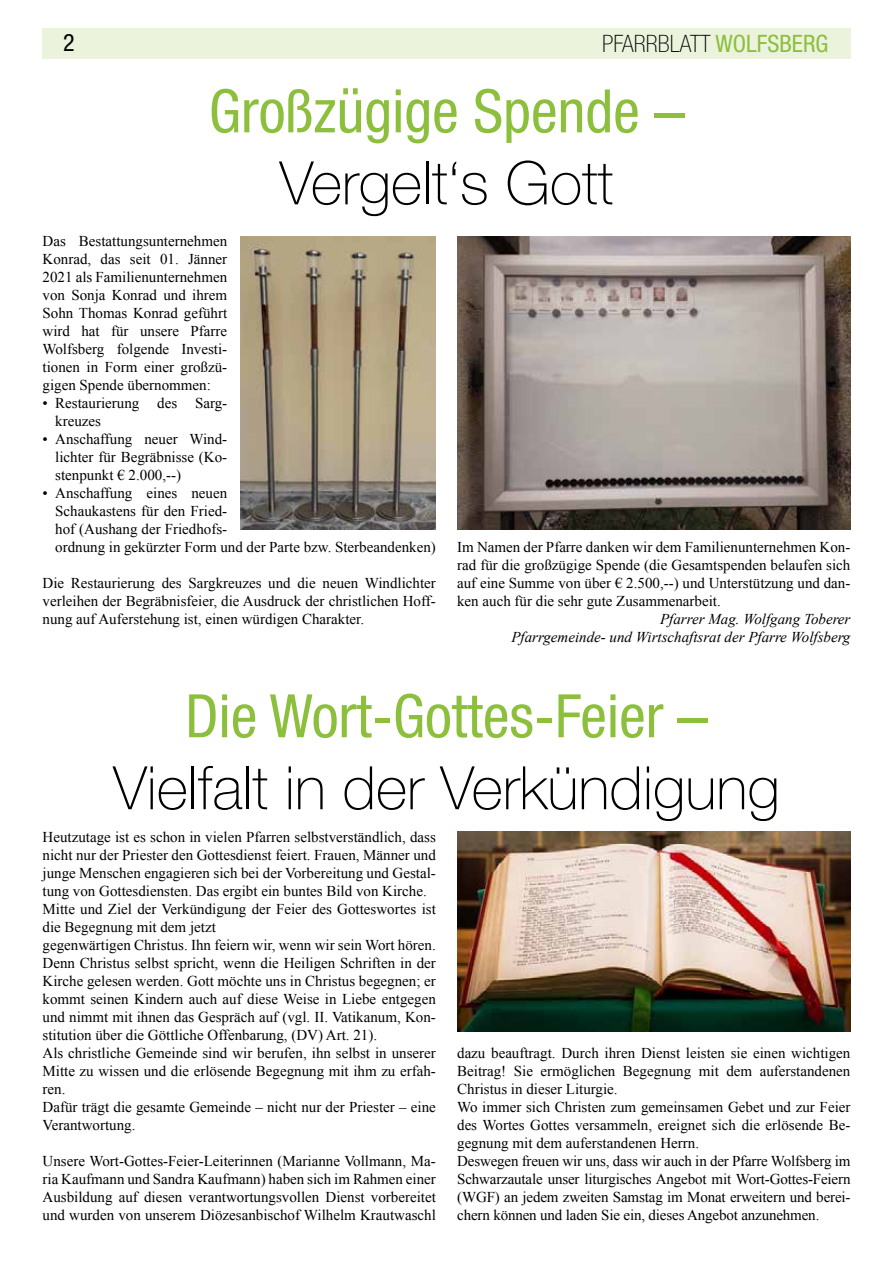
<style>
.page{position:relative;width:893px;height:1263px;background:#fff}
.page>*{position:absolute;margin:0;border:0;box-sizing:border-box;transform-origin:0 0}
.t1{font:condensed 60px "Helvetica Neue";color:#8cbf3c}
.t2{font:100 60px "Helvetica Neue";color:#000}
.t3{font:100 condensed 24px "Helvetica Neue";color:#000}
.t4{font:condensed 24px "Helvetica Neue";color:#000}
.t5{font:15px/18px "Times New Roman";color:#000;text-align:justify}
.t6{font:italic 15px/18px "Times New Roman";color:#000;text-align:right}
.s1{font-weight:400;color:#8cbf3c}
</style>
<div class="page">
<div style="left:43px;top:28px;width:808px;height:30px;background:#ebf3dd"></div>
<img style="left:457px;top:832px;width:393px;height:200px">
<img style="left:240px;top:236px;width:196px;height:293px">
<img style="left:457px;top:236px;width:393px;height:293px">
<h2 class="t4" style="left:63px;top:29px;width:13px">2</h2>
<h2 class="t3" style="left:602px;top:30px;width:228px">PFARRBLATT <span class="s1">WOLFSBERG</span></h2>
<h1 class="t1" style="left:209px;top:76px;width:477px">Großzügige Spende –</h1>
<h1 class="t2" style="left:280px;top:150px;width:335px">Vergelt‘s Gott</h1>
<p class="t5" style="left:43px;top:232px;width:186px">Das Bestattungsunternehmen Konrad, das seit 01. Jänner 2021 als Familienunternehmen von Sonja Konrad und ihrem Sohn Thomas Konrad geführt wird hat für unsere Pfarre Wolfsberg folgende Investi&shy;tionen in Form einer großzü&shy;gigen Spende übernommen:</p>
<p class="t5" style="left:55px;top:394px;width:173px;text-indent:-13px">• Restaurierung des Sarg&shy;kreuzes</p>
<p class="t5" style="left:55px;top:430px;width:173px;text-indent:-13px">• Anschaffung neuer Wind&shy;lichter für Begräbnisse (Ko&shy;stenpunkt € 2.000,--)</p>
<p class="t5" style="left:55px;top:484px;width:382px;text-align:left;text-indent:-13px">• Anschaffung eines neuen<br>Schaukastens für den Fried-<br>hof (Aushang der Friedhofs-<br>ordnung in gekürzter Form und der Parte bzw. Sterbeandenken)</p>
<p class="t5" style="left:43px;top:574px;width:395px">Die Restaurierung des Sargkreuzes und die neuen Windlichter verleihen der Begräbnisfeier, die Ausdruck der christlichen Hoff&shy;nung auf Auferstehung ist, einen würdigen Charakter.</p>
<p class="t5" style="left:457px;top:537px;width:395px">Im Namen der Pfarre danken wir dem Familienunternehmen Kon&shy;rad für die großzügige Spende (die Gesamtspenden belaufen sich auf eine Summe von über € 2.500,--) und Unterstützung und dan&shy;ken auch für die sehr gute Zusammenarbeit.</p>
<p class="t6" style="left:511px;top:609px;width:341px">Pfarrer Mag. Wolfgang Toberer<br>Pfarrgemeinde- und Wirtschaftsrat der Pfarre Wolfsberg</p>
<h1 class="t1" style="left:185px;top:681px;width:524px">Die Wort-Gottes-Feier –</h1>
<h1 class="t2" style="left:113px;top:754px;width:668px">Vielfalt in der Verkündigung</h1>
<p class="t5" style="left:43px;top:828px;width:395px;text-align:left">Heutzutage ist es schon in vielen Pfarren selbstverständlich, dass nicht nur der Priester den Gottesdienst feiert. Frauen, Männer und junge Menschen engagieren sich bei der Vorbereitung und Gestal&shy;tung von Gottesdiensten. Das ergibt ein buntes Bild von Kirche.<br>Mitte und Ziel der Verkündigung der Feier des Gotteswortes ist die Begegnung mit dem jetzt<br>gegenwärtigen Christus. Ihn feiern wir, wenn wir sein Wort hören.<br>Denn Christus selbst spricht, wenn die Heiligen Schriften in der Kirche gelesen werden. Gott möchte uns in Christus begegnen; er kommt seinen Kindern auch auf diese Weise in Liebe entgegen und nimmt mit ihnen das Gespräch auf (vgl. II. Vatikanum, Kon&shy;stitution über die Göttliche Offenbarung, (DV) Art. 21).<br>Als christliche Gemeinde sind wir berufen, ihn selbst in unserer Mitte zu wissen und die erlösende Begegnung mit ihm zu erfah&shy;ren.<br>Dafür trägt die gesamte Gemeinde – nicht nur der Priester – eine Verantwortung.</p>
<p class="t5" style="left:43px;top:1152px;width:395px">Unsere Wort-Gottes-Feier-Leiterinnen (Marianne Vollmann, Ma&shy;ria Kaufmann und Sandra Kaufmann) haben sich im Rahmen einer Ausbildung auf diesen verantwortungsvollen Dienst vorbereitet und wurden von unserem Diözesanbischof Wilhelm Krautwaschl</p>
<p class="t5" style="left:457px;top:1044px;width:395px;text-align:left">dazu beauftragt. Durch ihren Dienst leisten sie einen wichtigen Beitrag! Sie ermöglichen Begegnung mit dem auferstandenen Christus in dieser Liturgie.<br>Wo immer sich Christen zum gemeinsamen Gebet und zur Feier des Wortes Gottes versammeln, ereignet sich die erlösende Be&shy;gegnung mit dem auferstandenen Herrn.<br>Deswegen freuen wir uns, dass wir auch in der Pfarre Wolfsberg im Schwarzautale unser liturgisches Angebot mit Wort-Gottes-Feiern (WGF) an jedem zweiten Samstag im Monat erweitern und berei&shy;chern können und laden Sie ein, dieses Angebot anzunehmen.</p>
</div>
